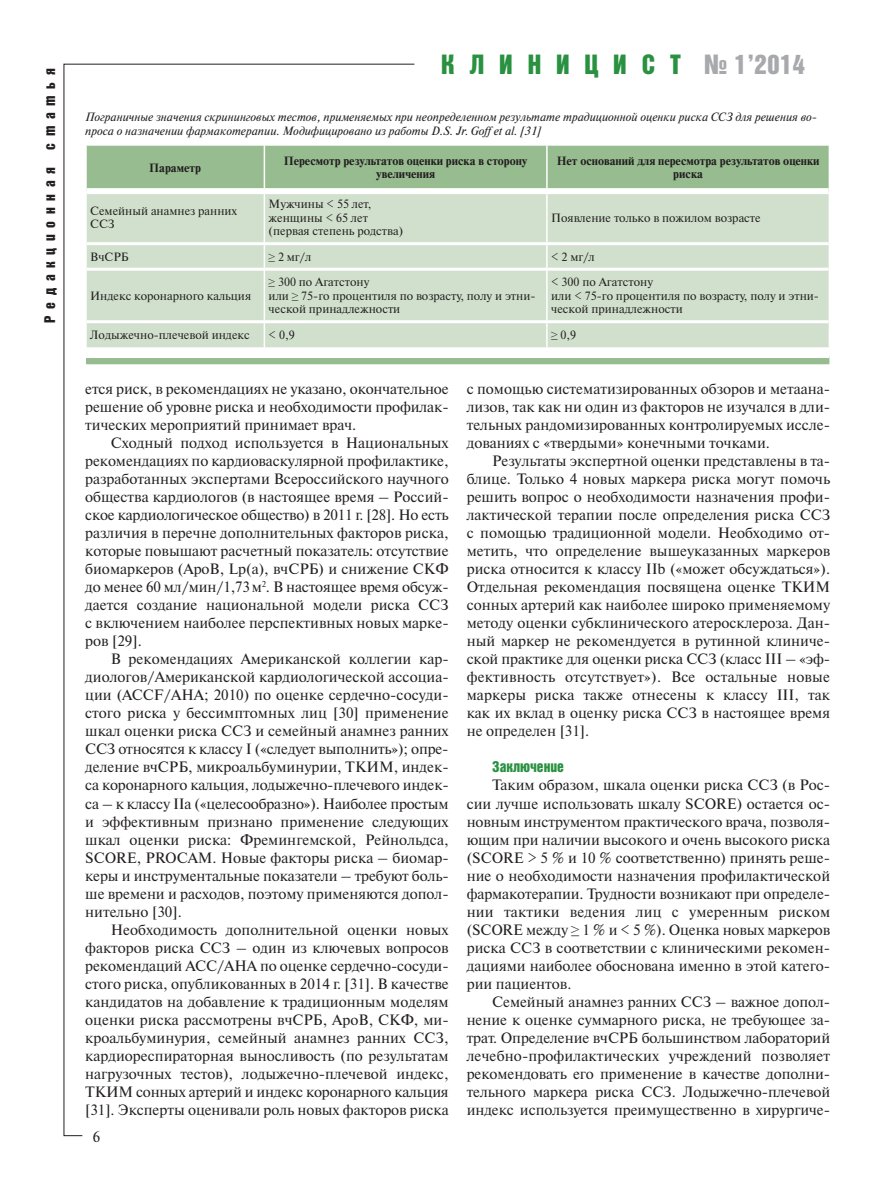
<style>
.page{position:relative;width:893px;height:1190px;background:#fff}
.page>*{position:absolute;margin:0;border:0;box-sizing:border-box;transform-origin:0 0}
.t1{font:27px "Bastion Kontrast Alt C";letter-spacing:.55em;color:#2a9141}
.t2{font:15px/18px "Newton C";color:#231f20;text-align:justify}
.t3{font:15px "Bastion Kontrast Alt C";letter-spacing:.45em;color:#231f20}
.t4{font:15px "Bastion Kontrast Alt C";color:#2a9141}
.t5{font:12px/13.5px "Newton C";color:#231f20}
.t6{font:italic 12px/14.4px "Newton C";color:#231f20}
.t7{font:700 12px/13.5px "Newton C";color:#231f20;text-align:center}
.s1{color:#a8a9ad}
.s2{font-family:"Times New Roman"}
</style>
<div class="page">
<svg style="left:63px;top:64px;width:351px;height:1072px"></svg>
<svg style="left:86px;top:146px;width:743px;height:218px;fill:#97bc90"></svg>
<div style="left:87px;top:194px;width:741px;height:153px;background:#d1e0cd"></div>
<hr style="left:263px;top:146px;width:2px;height:42px;background:#fff">
<hr style="left:546px;top:146px;width:1px;height:42px;background:#fff">
<hr style="left:263px;top:194px;width:2px;height:48px;background:#fff">
<hr style="left:546px;top:194px;width:1px;height:48px;background:#fff">
<hr style="left:263px;top:245px;width:2px;height:23px;background:#fff">
<svg style="left:546px;top:245px;width:1px;height:23px"></svg>
<hr style="left:263px;top:271px;width:2px;height:49px;background:#fff">
<hr style="left:546px;top:271px;width:1px;height:49px;background:#fff">
<hr style="left:263px;top:323px;width:2px;height:24px;background:#fff">
<svg style="left:546px;top:323px;width:1px;height:24px"></svg>
<hr style="left:87px;top:242px;width:741px;height:3px;background:#fff">
<hr style="left:87px;top:268px;width:741px;height:3px;background:#fff">
<hr style="left:87px;top:320px;width:741px;height:3px;background:#fff">
<hr style="left:85px;top:191px;width:2px;height:53px;background:#fff">
<hr style="left:828px;top:191px;width:1px;height:53px;background:#fff">
<hr style="left:85px;top:244px;width:2px;height:25px;background:#fff">
<svg style="left:828px;top:244px;width:1px;height:25px"></svg>
<hr style="left:85px;top:269px;width:2px;height:53px;background:#fff">
<hr style="left:828px;top:269px;width:1px;height:53px;background:#fff">
<hr style="left:85px;top:322px;width:2px;height:25px;background:#fff">
<svg style="left:828px;top:322px;width:1px;height:25px"></svg>
<hr style="left:85px;top:146px;width:2px;height:45px;background:#fff">
<hr style="left:828px;top:146px;width:1px;height:45px;background:#fff">
<div style="left:87px;top:188px;width:741px;height:6px;background:#fff"></div>
<div style="left:86px;top:353px;width:743px;height:5px;background:#fff"></div>
<p class="t3" style="left:44px;top:323px;width:256px;rotate:-90deg">Редакционная статья</p>
<h1 class="t1" style="left:441px;top:55px;width:365px">КЛИНИЦИСТ <span class="s1">№ 1’2014</span></h1>
<p class="t6" style="left:85px;top:111px;width:732px">Пограничные значения скрининговых тестов, применяемых при неопределенном результате традиционной оценки риска ССЗ для решения во&shy;проса о назначении фармакотерапии. Модифицировано из работы D.S. Jr. Goff et al. [31]</p>
<p class="t7" style="left:149px;top:162px;width:53px">Параметр</p>
<p class="t7" style="left:283px;top:155px;width:245px">Пересмотр результатов оценки риска в сторону увеличения</p>
<p class="t7" style="left:556px;top:155px;width:264px">Нет оснований для пересмотра результатов оценки риска</p>
<p class="t5" style="left:90px;top:205px;width:148px">Семейный анамнез ранних<br>ССЗ</p>
<p class="t5" style="left:268px;top:198px;width:136px">Мужчины &lt; 55 лет, женщины &lt; 65 лет (первая степень родства)</p>
<p class="t5" style="left:551px;top:212px;width:211px">Появление только в пожилом возрасте</p>
<p class="t5" style="left:90px;top:251px;width:40px">ВчСРБ</p>
<p class="t5" style="left:268px;top:251px;width:44px"><span class="s2">≥</span> 2 мг/л</p>
<p class="t5" style="left:551px;top:251px;width:45px">&lt; 2 мг/л</p>
<p class="t5" style="left:90px;top:290px;width:162px">Индекс коронарного кальция</p>
<p class="t5" style="left:268px;top:276px;width:268px"><span class="s2">≥</span> 300 по Агатстону<br>или <span class="s2">≥</span> 75-го процентиля по возрасту, полу и этни&shy;ческой принадлежности</p>
<p class="t5" style="left:551px;top:276px;width:269px">&lt; 300 по Агатстону<br>или &lt; 75-го процентиля по возрасту, полу и этни&shy;ческой принадлежности</p>
<p class="t5" style="left:90px;top:329px;width:161px">Лодыжечно-плечевой индекс</p>
<p class="t5" style="left:268px;top:329px;width:28px">&lt; 0,9</p>
<p class="t5" style="left:551px;top:329px;width:27px"><span class="s2">≥</span> 0,9</p>
<p class="t2" style="left:85px;top:381px;width:365px">ется риск, в рекомендациях не указано, окончательное решение об уровне риска и необходимости профилак&shy;тических мероприятий принимает врач.</p>
<p class="t2" style="left:85px;top:435px;width:365px;text-indent:26px">Сходный подход используется в Национальных рекомендациях по кардиоваскулярной профилактике, разработанных экспертами Всероссийского научного общества кардиологов (в настоящее время – Россий&shy;ское кардиологическое общество) в 2011 г. [28]. Но есть различия в перечне дополнительных факторов риска, которые повышают расчетный показатель: отсутствие биомаркеров (ApoB, Lp(a), вчСРБ) и снижение СКФ до менее 60 мл / мин / 1,73 м<sup>2</sup>. В настоящее время обсуж&shy;дается создание национальной модели риска ССЗ с включением наиболее перспективных новых марке&shy;ров [29].</p>
<p class="t2" style="left:85px;top:651px;width:365px;text-indent:26px">В рекомендациях Американской коллегии кар&shy;диологов / Американской кардиологической ассоциа&shy;ции (ACCF / AHA; 2010) по оценке сердечно-сосуди&shy;стого риска у бессимптомных лиц [30] применение шкал оценки риска ССЗ и семейный анамнез ранних ССЗ относятся к классу I («следует выполнить»); опре&shy;деление вчСРБ, микроальбуминурии, ТКИМ, индек&shy;са коронарного кальция, лодыжечно-плечевого индек&shy;са – к классу IIa («целесообразно»). Наиболее простым и эффективным признано применение следующих шкал оценки риска: Фремингемской, Рейнольдса, SCORE, PROCAM. Новые факторы риска – биомар&shy;керы и инструментальные показатели – требуют боль&shy;ше времени и расходов, поэтому применяются допол&shy;нительно [30].</p>
<p class="t2" style="left:85px;top:921px;width:365px;text-indent:26px">Необходимость дополнительной оценки новых факторов риска ССЗ – один из ключевых вопросов рекомендаций ACC / AHA по оценке сердечно-сосуди&shy;стого риска, опубликованных в 2014 г. [31]. В качестве кандидатов на добавление к традиционным моделям оценки риска рассмотрены вчСРБ, ApoB, СКФ, ми&shy;кроальбуминурия, семейный анамнез ранних ССЗ, кардиореспираторная выносливость (по результатам нагрузочных тестов), лодыжечно-плечевой индекс, ТКИМ сонных артерий и индекс коронарного кальция [31]. Эксперты оценивали роль новых факторов риска</p>
<p class="t2" style="left:93px;top:1128px;width:9px">6</p>
<p class="t2" style="left:466px;top:381px;width:365px">с помощью систематизированных обзоров и метаана&shy;лизов, так как ни один из факторов не изучался в дли&shy;тельных рандомизированных контролируемых иссле&shy;дованиях с «твердыми» конечными точками.</p>
<p class="t2" style="left:466px;top:453px;width:365px;text-indent:26px">Результаты экспертной оценки представлены в та&shy;блице. Только 4 новых маркера риска могут помочь решить вопрос о необходимости назначения профи&shy;лактической терапии после определения риска ССЗ с помощью традиционной модели. Необходимо от&shy;метить, что определение вышеуказанных маркеров риска относится к классу IIb («может обсуждаться»).<br>Отдельная рекомендация посвящена оценке ТКИМ сонных артерий как наиболее широко применяемому методу оценки субклинического атеросклероза. Дан&shy;ный маркер не рекомендуется в рутинной клиниче&shy;ской практике для оценки риска ССЗ (класс III – «эф&shy;фективность отсутствует»). Все остальные новые маркеры риска также отнесены к классу III, так как их вклад в оценку риска ССЗ в настоящее время не определен [31].</p>
<p class="t4" style="left:492px;top:761px;width:73px">Заключение</p>
<p class="t2" style="left:466px;top:777px;width:365px;text-indent:26px">Таким образом, шкала оценки риска ССЗ (в Рос&shy;сии лучше использовать шкалу SCORE) остается ос&shy;новным инструментом практического врача, позволя&shy;ющим при наличии высокого и очень высокого риска (SCORE &gt; 5 % и 10 % соответственно) принять реше&shy;ние о необходимости назначения профилактической фармакотерапии. Трудности возникают при определе&shy;нии тактики ведения лиц с умеренным риском (SCORE между <span class="s2">≥</span> 1 % и &lt; 5 %). Оценка новых маркеров риска ССЗ в соответствии с клиническими рекомен&shy;дациями наиболее обоснована именно в этой катего&shy;рии пациентов.</p>
<p class="t2" style="left:466px;top:993px;width:365px;text-indent:26px">Семейный анамнез ранних ССЗ – важное допол&shy;нение к оценке суммарного риска, не требующее за&shy;трат. Определение вчСРБ большинством лабораторий лечебно-профилактических учреждений позволяет рекомендовать его применение в качестве дополни&shy;тельного маркера риска ССЗ. Лодыжечно-плечевой индекс используется преимущественно в хирургиче-</p>
</div>
